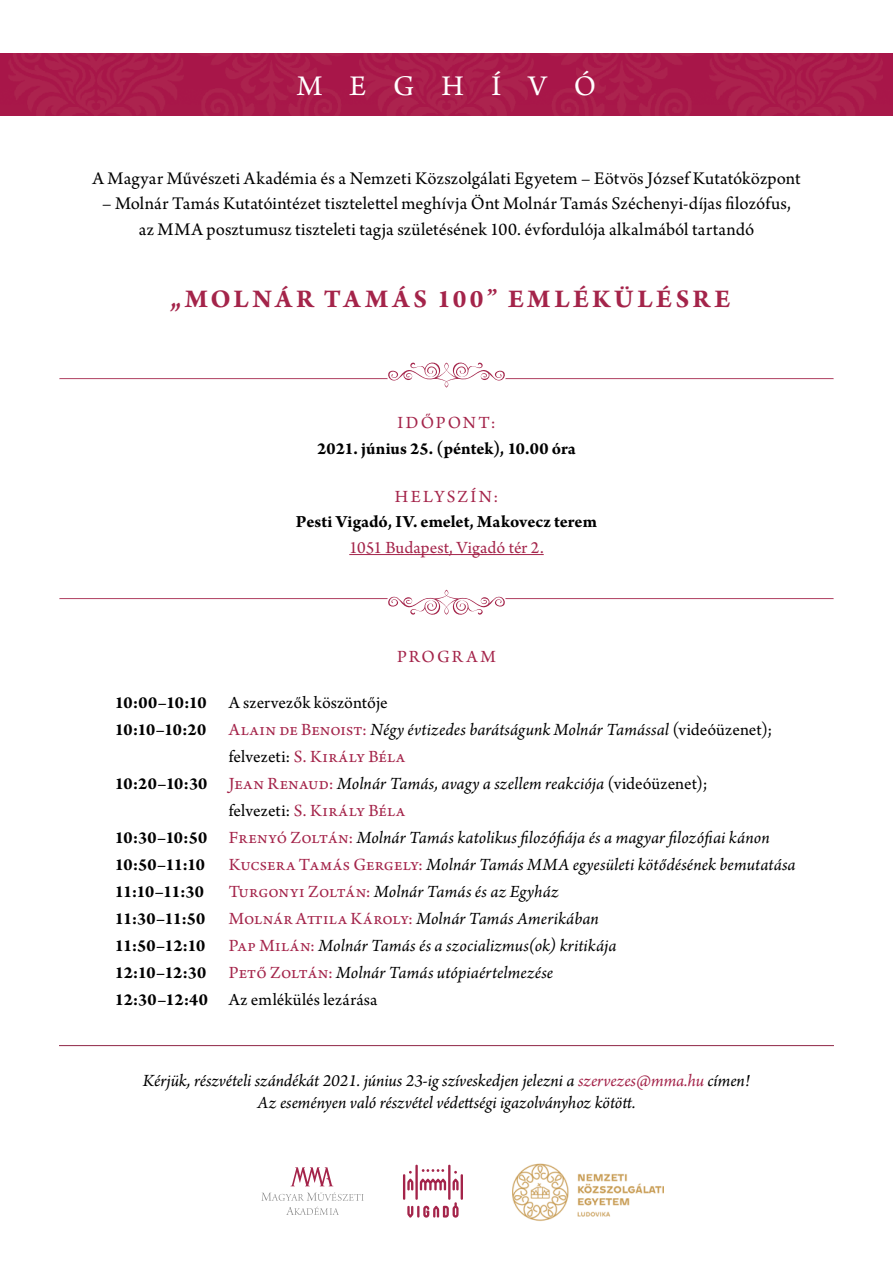
<style>
.page{position:relative;width:893px;height:1263px;background:#fff}
.page>*{position:absolute;margin:0;border:0;box-sizing:border-box;transform-origin:0 0}
.t1{font:30px "Arno Pro";color:#fff}
.t2{font:700 27px "Arno Pro";letter-spacing:.13em;color:#a4244a}
.t3{font:18.75px/25.5px "Arno Pro";letter-spacing:.01em;color:#000;text-align:center}
.t4{font:italic 18px/27px "Arno Pro";letter-spacing:.005em;color:#000}
.t5{font:700 18px/27px "Arno Pro";color:#000}
.t6{font:18px "Arno Pro";letter-spacing:.03em;color:#a4244a}
.t7{font:18px "Arno Pro";letter-spacing:-.005em;color:#a4244a}
.s1{font-weight:400}
.s2{font-style:normal;color:#a4244a}
.s3{font-style:normal}
.s4{color:#000}
.s5{font-weight:700;font-style:normal}
.s6{color:#a4244a}
</style>
<div class="page">
<img style="left:0;top:54px;width:893px;height:62px">
<hr style="left:349px;top:554px;width:195px;height:1px;background:#a4244a">
<svg style="left:59px;top:590px;width:775px;height:25px"></svg>
<svg style="left:59px;top:362px;width:775px;height:26px"></svg>
<hr style="left:59px;top:1045px;width:775px;height:1px;background:#9b3c59">
<svg style="left:291px;top:1167px;width:42px;height:19px"></svg>
<svg style="left:261px;top:1192px;width:103px;height:23px"></svg>
<svg style="left:403px;top:1164px;width:60px;height:54px"></svg>
<img style="left:512px;top:1163px;width:152px;height:58px">
<h1 class="t1" style="left:297px;top:69px;width:86px">M eg</h1>
<h1 class="t1" style="left:441px;top:69px;width:156px">hívó</h1>
<p class="t3" style="left:92px;top:166px;width:710px">A Magyar Művészeti Akadémia és a Nemzeti Közszolgálati Egyetem – Eötvös József Kutatóközpont</p>
<p class="t3" style="left:102px;top:192px;width:690px">– Molnár Tamás Kutatóintézet tisztelettel meghívja Önt Molnár Tamás Széchenyi-díjas filozófus, az MMA posztumusz tiszteleti tagja születésének 100. évfordulója alkalmából tartandó</p>
<h2 class="t2" style="left:170px;top:283px;width:562px">„Molnár Tamás 100” emlékülésre</h2>
<p class="t6" style="left:398px;top:413px;width:99px">Időpont:</p>
<p class="t5" style="left:317px;top:436px;width:260px">2021. június 25. (péntek), 10.00 óra</p>
<p class="t6" style="left:395px;top:486px;width:105px">HELYSZÍN:</p>
<p class="t5" style="left:296px;top:509px;width:302px">Pesti Vigadó, IV. emelet, Makovecz terem</p>
<p class="t7" style="left:349px;top:537px;width:196px">1051 Budapest, Vigadó tér 2.</p>
<p class="t6" style="left:397px;top:646px;width:56px">Program</p>
<p class="t5" style="left:115px;top:690px;width:275px">10:00–10:10 <span class="s1">A szervezők köszöntője<br></span>10:10–10:20</p>
<p class="t4" style="left:229px;top:717px;width:545px"><span class="s2">Alain de Benoist:</span> Négy évtizedes barátságunk Molnár Tamással <span class="s3">(videóüzenet);</span></p>
<p class="t6" style="left:229px;top:746px;width:178px"><span class="s4">felvezeti:</span> S. Király Béla</p>
<p class="t4" style="left:115px;top:771px;width:594px"><span class="s5">10:20–10:30</span> <span class="s2">Jean Renaud:</span> Molnár Tamás, avagy a szellem reakciója <span class="s3">(videóüzenet);</span></p>
<p class="t6" style="left:229px;top:800px;width:178px"><span class="s4">felvezeti:</span> S. Király Béla</p>
<p class="t4" style="left:115px;top:825px;width:656px"><span class="s5">10:30–10:50</span> <span class="s2">Frenyó Zoltán:</span> Molnár Tamás katolikus filozófiája és a magyar filozófiai kánon</p>
<p class="t5" style="left:115px;top:852px;width:92px">10:50–11:10</p>
<p class="t4" style="left:229px;top:852px;width:568px"><span class="s2">Kucsera Tamás Gergely:</span> Molnár Tamás MMA egyesületi kötődésének bemutatása</p>
<p class="t5" style="left:115px;top:879px;width:91px">11:10–11:30</p>
<p class="t4" style="left:229px;top:879px;width:331px"><span class="s2">Turgonyi Zoltán:</span> Molnár Tamás és az Egyház</p>
<p class="t5" style="left:115px;top:906px;width:92px">11:30–11:50</p>
<p class="t4" style="left:229px;top:906px;width:372px"><span class="s2">Molnár Attila Károly:</span> Molnár Tamás Amerikában</p>
<p class="t5" style="left:115px;top:933px;width:92px">11:50–12:10</p>
<p class="t4" style="left:115px;top:933px;width:503px;text-indent:114px"><span class="s2">Pap Milán:</span> Molnár Tamás és a szocializmus(ok) kritikája<br><span class="s5">12:10–12:30</span> <span class="s2">Pető Zoltán:</span> Molnár Tamás utópiaértelmezése<br><span class="s5">12:30–12:40</span> <span class="s3">Az emlékülés lezárása</span></p>
<p class="t4" style="left:143px;top:1071px;width:609px;line-height:21.6px;text-align:center">Kérjük, részvételi szándékát 2021. június 23-ig szíveskedjen jelezni a <span class="s6">szervezes@mma.hu</span> címen!<br>Az eseményen való részvétel védettségi igazolványhoz kötött.</p>
</div>
